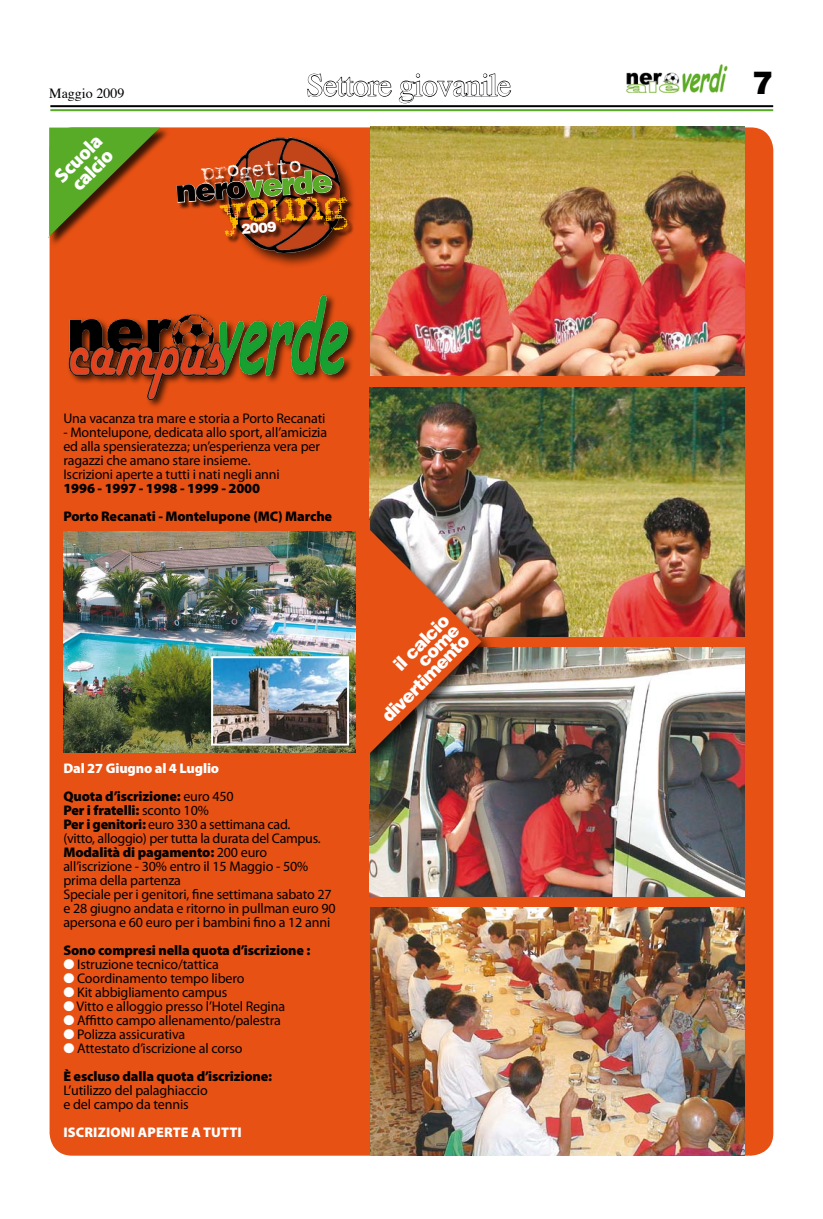
<style>
.page{position:relative;width:823px;height:1219px;background:#fff}
.page>*{position:absolute;margin:0;border:0;box-sizing:border-box;transform-origin:0 0}
.t1{font:46.9px "Harting";color:#faba00}
.t2{font:32px "Times";letter-spacing:-.025em;color:#fff}
.t3{font:900 32px "Helvetica Neue";color:#000}
.t4{font:900 31px "Helvetica";color:#58ab27}
.t5{font:23.5px "Harting";color:#fff}
.t6{font:900 20px/18px "Myriad Pro";color:#fff}
.t7{font:900 18px/14px "Helvetica";color:#fff;text-align:right}
.t8{font:900 14.1px "Helvetica";color:#fff}
.t9{font:14px/14px "Myriad Pro";letter-spacing:-.01em;color:#000}
.t10{font:900 14px/28px "Myriad Pro";letter-spacing:-.01em;color:#000}
.t11{font:900 14px/28px "Myriad Pro";letter-spacing:-.01em;color:#fff}
.t12{font:900 14px "Myriad Pro";letter-spacing:.01em;color:#fff}
.t13{font:14px "Times";color:#000}
.s1{color:#000}
.s2{font-weight:400;color:#000}
.s3{font-weight:900}
.s4{color:#fff}
.s5{font-weight:400}
</style>
<div class="page">
<hr style="left:50px;top:105px;width:722px;height:2px;background:#000">
<hr style="left:50px;top:109px;width:722px;height:2px;background:#58ab27">
<img style="left:626px;top:64px;width:101px;height:29px">
<svg style="left:307px;top:73px;width:85px;height:24px"></svg>
<svg style="left:398px;top:73px;width:113px;height:31px"></svg>
<div style="left:50px;top:127px;width:722px;height:1029px;background:#e75113;border-radius:23px"></div>
<div style="left:48px;top:128px;width:127px;height:125px;background:#e75113"></div>
<svg style="left:48px;top:128px;width:112px;height:110px"></svg>
<img style="left:370px;top:127px;width:374px;height:249px">
<img style="left:369px;top:388px;width:375px;height:248px">
<img style="left:369px;top:647px;width:375px;height:249px">
<img style="left:370px;top:907px;width:374px;height:249px">
<div style="left:254px;top:526px;width:247px;height:246px;background:#000;opacity:.75"></div>
<img style="left:370px;top:530px;width:111px;height:223px">
<div style="left:224px;top:521px;width:146px;height:283px;background:#e75113"></div>
<img style="left:238px;top:138px;width:101px;height:33px">
<div style="left:203px;top:161px;width:129px;height:42px;background:#000;opacity:.75"></div>
<div style="left:178px;top:171px;width:208px;height:65px;background:#000;opacity:.75"></div>
<img style="left:176px;top:170px;width:156px;height:33px">
<div style="left:220px;top:198px;width:180px;height:73px;background:#000;opacity:.75"></div>
<div style="left:243px;top:223px;width:62px;height:35px;background:#000;opacity:.75"></div>
<div style="left:66px;top:292px;width:313px;height:127px;background:#000;opacity:.75"></div>
<img style="left:66px;top:292px;width:292px;height:109px">
<img style="left:63px;top:531px;width:292px;height:221px">
<img style="left:214px;top:659px;width:132px;height:84px">
<div style="left:211px;top:656px;width:138px;height:90px;border:2px solid #fff"></div>
<p class="t13" style="left:49px;top:80px;width:77px">Maggio 2009</p>
<h3 class="t6" style="left:52px;top:173px;width:60px;rotate:-45deg">Scuola calcio</h3>
<h2 class="t2" style="left:306px;top:55px;width:206px">Settore giovanile</h2>
<h2 class="t3" style="left:751px;top:63px;width:23px">7</h2>
<h3 class="t5" style="left:200px;top:162px;width:103px;rotate:-4deg">progetto</h3>
<h3 class="t4" style="left:174px;top:171px;width:158px;rotate:-4deg"><span class="s1">nero</span>verde</h3>
<h1 class="t1" style="left:215px;top:190px;width:134px;rotate:-4deg">young</h1>
<p class="t8" style="left:240px;top:220px;width:37px;rotate:-4deg">2009</p>
<p class="t9" style="left:63px;top:411px;width:263px">Una vacanza tra mare e storia a Porto Recanati</p>
<p class="t9" style="left:63px;top:425px;width:265px">- Montelupone, dedicata allo sport, all’amicizia ed alla spensieratezza; un’esperienza vera per ragazzi che amano stare insieme.<br>Iscrizioni aperte a tutti i nati negli anni</p>
<p class="t10" style="left:63px;top:474px;width:270px">1996 - 1997 - 1998 - 1999 - 2000<br>Porto Recanati - Montelupone (MC) Marche</p>
<p class="t11" style="left:63px;top:754px;width:172px">Dal 27 Giugno al 4 Luglio<br><span class="s1">Quota d’iscrizione:</span> <span class="s2">euro 450</span></p>
<p class="t9" style="left:63px;top:803px;width:274px"><span class="s3">Per i fratelli:</span> sconto 10%<br><span class="s3">Per i genitori:</span> euro 330 a settimana cad.<br>(vitto, alloggio) per tutta la durata del Campus.<br><span class="s3">Modalità di pagamento:</span> 200 euro all’iscrizione - 30% entro il 15 Maggio - 50% prima della partenza<br>Speciale per i genitori, fine settimana sabato 27 e 28 giugno andata e ritorno in pullman euro 90 apersona e 60 euro per i bambini fino a 12 anni</p>
<p class="t10" style="left:63px;top:936px;width:248px">Sono compresi nella quota d’iscrizione :</p>
<p class="t9" style="left:63px;top:957px;width:157px"><span class="s4">●</span> Istruzione tecnico/tattica</p>
<p class="t9" style="left:63px;top:971px;width:182px"><span class="s4">●</span> Coordinamento tempo libero</p>
<p class="t9" style="left:63px;top:985px;width:165px"><span class="s4">●</span> Kit abbigliamento campus</p>
<p class="t9" style="left:63px;top:999px;width:223px"><span class="s4">●</span> Vitto e alloggio presso l’Hotel Regina</p>
<p class="t9" style="left:63px;top:1013px;width:219px"><span class="s4">●</span> Affitto campo allenamento/palestra</p>
<p class="t9" style="left:63px;top:1027px;width:123px"><span class="s4">●</span> Polizza assicurativa</p>
<p class="t10" style="left:63px;top:1034px;width:210px"><span class="s4">●</span> <span class="s5">Attestato d’iscrizione al corso<br></span>È escluso dalla quota d’iscrizione:</p>
<p class="t9" style="left:63px;top:1083px;width:146px">L’utilizzo del palaghiaccio e del campo da tennis</p>
<p class="t12" style="left:63px;top:1124px;width:148px">Iscrizioni aperte a tutti</p>
<p class="t7" style="left:359px;top:693px;width:117px;rotate:-45deg">il calcio come divertimento</p>
</div>
